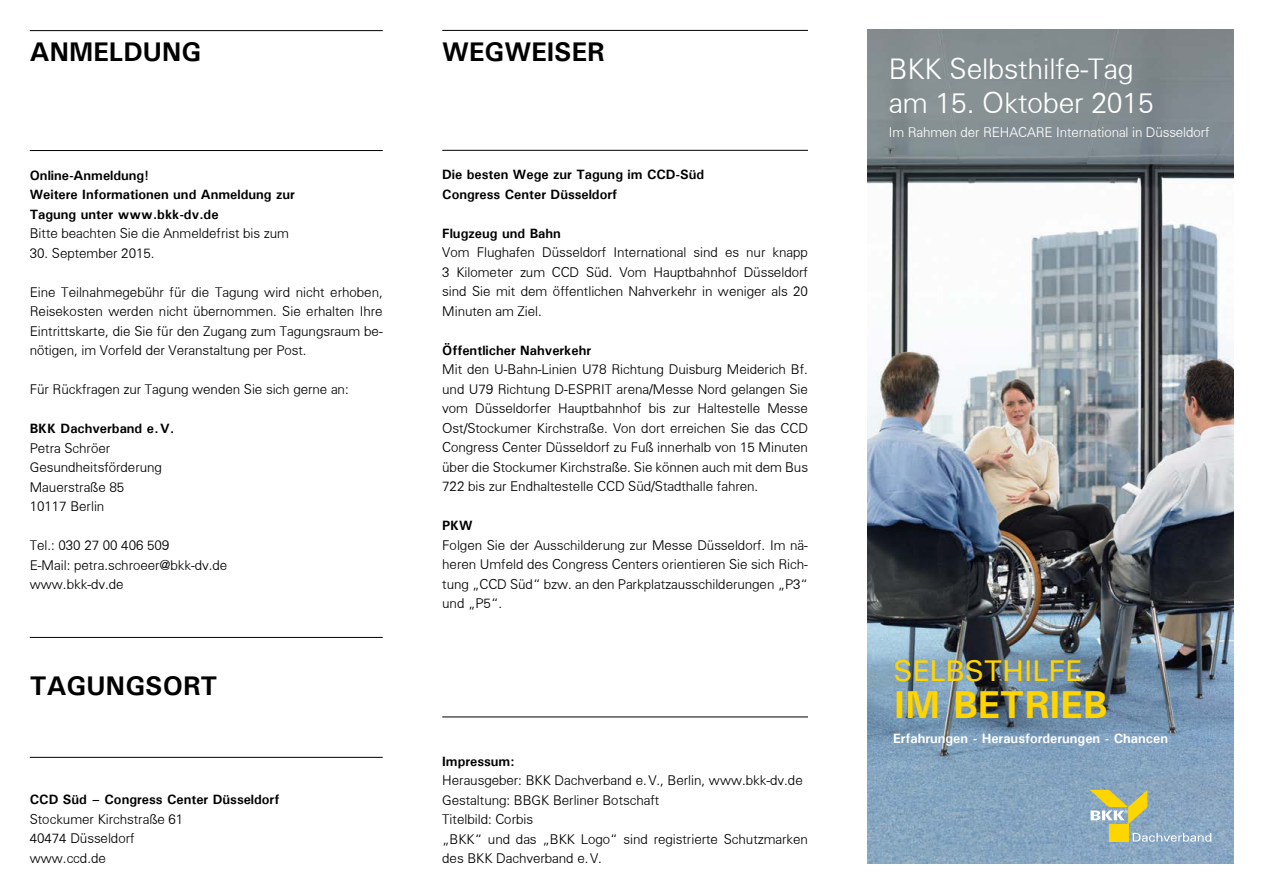
<style>
.page{position:relative;width:1263px;height:893px;background:#fff}
.page>*{position:absolute;margin:0;border:0;box-sizing:border-box;transform-origin:0 0}
.t1{font:700 39px "Univers";color:#ffd500}
.t2{font:500 30px "Univers";color:#ffd500}
.t3{font:300 28.5px/34.2px "Univers";color:#fff}
.t4{font:700 27px "Univers";color:#000}
.t5{font:300 13.5px/19.5px "Univers";color:#000;text-align:justify}
.t6{font:700 13.5px/19.5px "Univers";color:#000}
.t7{font:300 13.5px "Univers";letter-spacing:-.005em;color:#fff}
.t8{font:700 13.5px "Univers";color:#fff}
</style>
<div class="page">
<hr style="left:442px;top:150px;width:366px;height:1px;background:#000">
<hr style="left:30px;top:150px;width:353px;height:1px;background:#000">
<hr style="left:30px;top:30px;width:353px;height:1px;background:#000">
<hr style="left:442px;top:30px;width:366px;height:1px;background:#000">
<hr style="left:30px;top:757px;width:353px;height:1px;background:#000">
<hr style="left:442px;top:717px;width:366px;height:1px;background:#000">
<hr style="left:30px;top:637px;width:353px;height:1px;background:#000">
<img style="left:867px;top:30px;width:366px;height:833px">
<svg style="left:1133px;top:833px;width:78px;height:9px"></svg>
<div style="left:1109px;top:824px;width:19px;height:17px;background:#ffd500"></div>
<svg style="left:1090px;top:790px;width:57px;height:34px;background:#bcbf86"></svg>
<h3 class="t4" style="left:30px;top:35px;width:173px">ANMELDUNG</h3>
<h3 class="t4" style="left:442px;top:35px;width:164px">WEGWEISER</h3>
<p class="t6" style="left:30px;top:165px;width:267px">Online-Anmeldung!<br>Weitere Informationen und Anmeldung zur<br>Tagung unter www.bkk-dv.de</p>
<p class="t5" style="left:30px;top:224px;width:261px">Bitte beachten Sie die Anmeldefrist bis zum</p>
<p class="t5" style="left:30px;top:243px;width:126px">30. September 2015.</p>
<p class="t5" style="left:30px;top:282px;width:354px">Eine Teilnahmegebühr für die Tagung wird nicht erhoben, Reisekosten werden nicht übernommen. Sie erhalten Ihre Eintrittskarte, die Sie für den Zugang zum Tagungsraum be&shy;nötigen, im Vorfeld der Veranstaltung per Post.</p>
<p class="t5" style="left:30px;top:380px;width:320px">Für Rückfragen zur Tagung wenden Sie sich gerne an:</p>
<p class="t6" style="left:30px;top:419px;width:146px">BKK Dachverband e.V.</p>
<p class="t5" style="left:30px;top:438px;width:134px;text-align:left">Petra Schröer<br>Gesundheitsförderung<br>Mauerstraße 85<br>10117 Berlin</p>
<p class="t5" style="left:30px;top:536px;width:199px;text-align:left">Tel.: 030 27 00 406 509<br>E-Mail: petra.schroeer@bkk-dv.de www.bkk-dv.de</p>
<h3 class="t4" style="left:30px;top:668px;width:189px">TAGUNGSORT</h3>
<p class="t6" style="left:30px;top:789px;width:251px">CCD Süd – Congress Center Düsseldorf</p>
<p class="t5" style="left:30px;top:809px;width:155px;text-align:left">Stockumer Kirchstraße 61<br>40474 Düsseldorf www.ccd.de</p>
<p class="t6" style="left:442px;top:165px;width:263px">Die besten Wege zur Tagung im CCD-Süd<br>Congress Center Düsseldorf</p>
<p class="t6" style="left:442px;top:223px;width:120px">Flugzeug und Bahn</p>
<p class="t5" style="left:442px;top:243px;width:367px">Vom Flughafen Düsseldorf International sind es nur knapp 3 Kilometer zum CCD Süd. Vom Hauptbahnhof Düsseldorf sind Sie mit dem öffentlichen Nahverkehr in weniger als 20<br>Minuten am Ziel.</p>
<p class="t6" style="left:442px;top:340px;width:150px">Öffentlicher Nahverkehr</p>
<p class="t5" style="left:442px;top:360px;width:367px">Mit den U-Bahn-Linien U78 Richtung Duisburg Meiderich Bf. und U79 Richtung D-ESPRIT arena/Messe Nord gelangen Sie vom Düsseldorfer Hauptbahnhof bis zur Haltestelle Messe Ost/Stockumer Kirchstraße. Von dort erreichen Sie das CCD Congress Center Düsseldorf zu Fuß innerhalb von 15 Minuten über die Stockumer Kirchstraße. Sie können auch mit dem Bus 722 bis zur Endhaltestelle CCD Süd/Stadthalle fahren.</p>
<p class="t6" style="left:442px;top:516px;width:32px">PKW</p>
<p class="t5" style="left:442px;top:535px;width:367px">Folgen Sie der Ausschilderung zur Messe Düsseldorf. Im nä&shy;heren Umfeld des Congress Centers orientieren Sie sich Rich&shy;tung „CCD Süd“ bzw. an den Parkplatzausschilderungen „P3“ und „P5“.</p>
<p class="t6" style="left:442px;top:751px;width:74px">Impressum:</p>
<p class="t5" style="left:442px;top:770px;width:367px;text-align:left">Herausgeber: BKK Dachverband e.V., Berlin, www.bkk-dv.de Gestaltung: BBGK Berliner Botschaft<br>Titelbild: Corbis<br>„BKK“ und das „BKK Logo“ sind registrierte Schutzmarken des BKK Dachverband e.V.</p>
<h3 class="t3" style="left:889px;top:51px;width:266px">BKK Selbsthilfe-Tag am 15. Oktober 2015</h3>
<p class="t7" style="left:889px;top:124px;width:322px">Im Rahmen der REHACARE International in Düsseldorf</p>
<h2 class="t2" style="left:893px;top:651px;width:191px">SELBSTHILFE</h2>
<h1 class="t1" style="left:894px;top:680px;width:214px">IM BETRIEB</h1>
<p class="t8" style="left:893px;top:729px;width:276px">Erfahrungen - Herausforderungen - Chancen</p>
</div>
